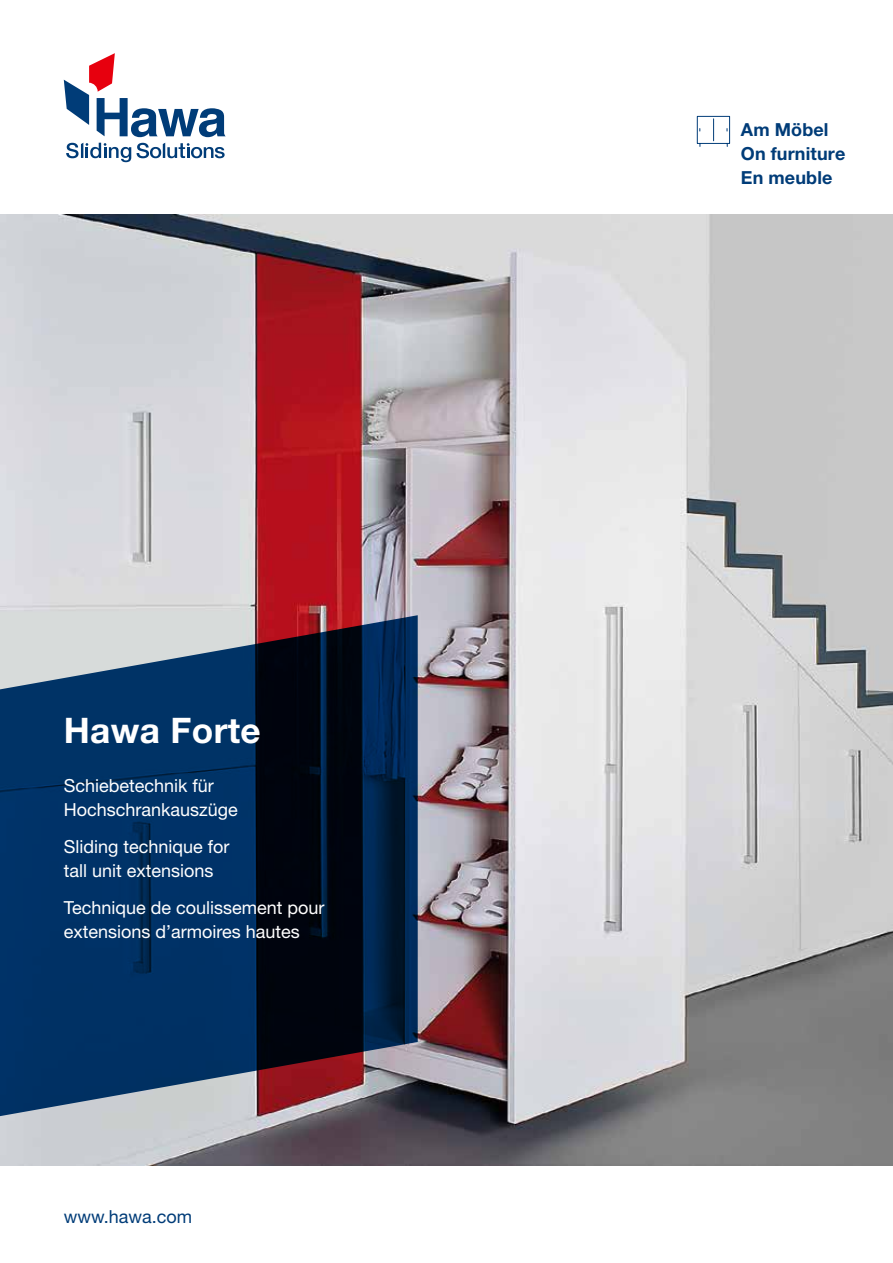
<style>
.page{position:relative;width:893px;height:1263px;background:#fff}
.page>*{position:absolute;margin:0;border:0;box-sizing:border-box;transform-origin:0 0}
.t1{font:700 35.25px "Helvetica Neue LT Std";letter-spacing:.01em;color:#fff}
.t2{font:18px/24px "Helvetica Neue LT Std";color:#fff}
.t3{font:700 18px/24px "Helvetica Neue LT Std";letter-spacing:.01em;color:#003c78}
.t4{font:18px "Helvetica Neue LT Std";color:#003c78}
</style>
<div class="page">
<img style="left:0;top:214px;width:893px;height:952px">
<svg style="left:0;top:615px;width:418px;height:503px;background:#1c375a"></svg>
<svg style="left:64px;top:53px;width:162px;height:84px"></svg>
<svg style="left:66px;top:143px;width:65px;height:19px"></svg>
<svg style="left:137px;top:143px;width:88px;height:15px"></svg>
<svg style="left:696px;top:115px;width:34px;height:32px"></svg>
<h1 class="t1" style="left:64px;top:708px;width:199px">Hawa Forte</h1>
<p class="t2" style="left:64px;top:774px;width:176px">Schiebetechnik für<br>Hochschrankauszüge</p>
<p class="t2" style="left:64px;top:834px;width:167px">Sliding technique for tall unit extensions</p>
<p class="t2" style="left:64px;top:895px;width:262px">Technique de coulissement pour extensions d’armoires hautes</p>
<p class="t4" style="left:64px;top:1205px;width:130px">www.hawa.com</p>
<p class="t3" style="left:741px;top:117px;width:106px">Am Möbel<br>On furniture<br>En meuble</p>
</div>
